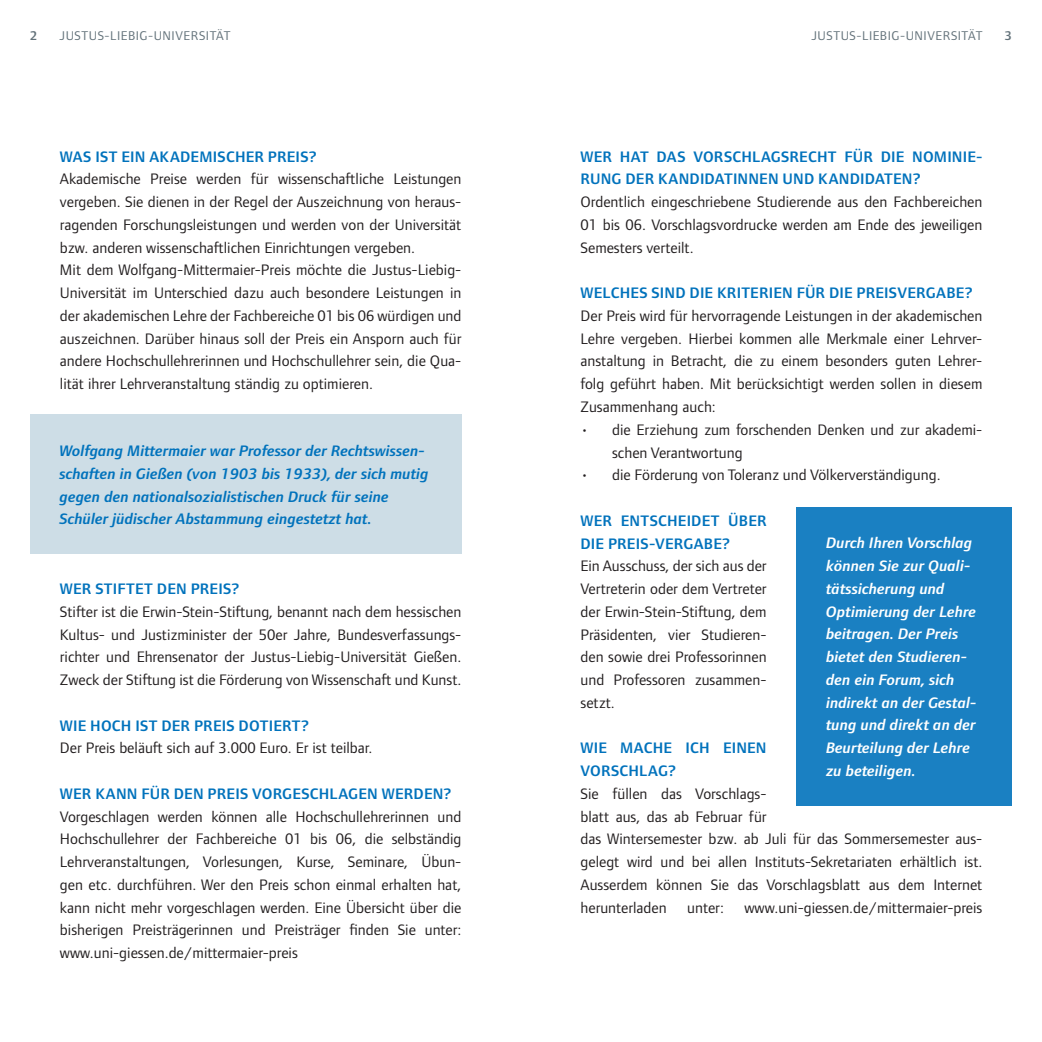
<style>
.page{position:relative;width:1042px;height:1042px;background:#fff}
.page>*{position:absolute;margin:0;border:0;box-sizing:border-box;transform-origin:0 0}
.Copytext_DIN_Lang{font:15.75px/22.8px "Foundry Form Sans";color:#231f20;text-align:justify}
.Copytext_Headline_DI{font:600 15.75px/22.8px "Foundry Form Sans";letter-spacing:.015em;color:#0072bc}
.Infobox_DIN_Lang{font:italic 600 15.75px/22.8px "Foundry Form Sans";color:#fff}
.Infobox_DIN_Lang-2{font:italic 600 15.75px/22.8px "Foundry Form Sans";color:#0072bc}
.Copytext_DIN_Lang-2{font:600 15.75px/22.8px "Foundry Form Sans";letter-spacing:.01em;color:#0072bc}
.Copytext_Headline_DI-2{font:15.75px "Foundry Form Sans";color:#231f20}
.Subheadline_DIN_Lang{font:13.12px "Foundry Form Sans";letter-spacing:.04em;color:#627179}
.Subheadline_DIN_Lang-2{font:600 13.12px "Foundry Form Sans";color:#627179}
</style>
<div class="page">
<div style="left:796px;top:507px;width:216px;height:298px;background:#1a80c2"></div>
<div style="left:30px;top:414px;width:431px;height:140px;background:#cddde6"></div>
<p class="Subheadline_DIN_Lang-2" style="left:30px;top:28px;width:9px">2</p>
<p class="Subheadline_DIN_Lang" style="left:60px;top:27px;width:172px">JUSTUS-LIEBIG-UNIVERSITÄT</p>
<p class="Subheadline_DIN_Lang" style="left:811px;top:27px;width:172px">JUSTUS-LIEBIG-UNIVERSITÄT</p>
<p class="Subheadline_DIN_Lang-2" style="left:1004px;top:28px;width:9px">3</p>
<p class="Copytext_Headline_DI" style="left:60px;top:145px;width:258px">WAS IST EIN AKADEMISCHER PREIS?</p>
<p class="Copytext_DIN_Lang" style="left:60px;top:168px;width:403px">Akademische Preise werden für wissenschaftliche Leistungen vergeben. Sie dienen in der Regel der Auszeichnung von heraus&shy;ragenden Forschungsleistungen und werden von der Universität bzw. anderen wissenschaftlichen Einrichtungen vergeben.</p>
<p class="Copytext_DIN_Lang" style="left:60px;top:259px;width:403px">Mit dem Wolfgang-Mittermaier-Preis möchte die Justus-Liebig-Universität im Unterschied dazu auch besondere Leistungen in der akademischen Lehre der Fachbereiche 01 bis 06 würdigen und auszeichnen. Darüber hinaus soll der Preis ein Ansporn auch für andere Hochschullehrerinnen und Hochschullehrer sein, die Qua&shy;lität ihrer Lehrveranstaltung ständig zu optimieren.</p>
<p class="Infobox_DIN_Lang-2" style="left:60px;top:440px;width:367px">Wolfgang Mittermaier war Professor der Rechtswissen-</p>
<p class="Infobox_DIN_Lang-2" style="left:60px;top:462px;width:371px">schaften in Gießen (von 1903 bis 1933), der sich mutig gegen den nationalsozialistischen Druck für seine<br>Schüler jüdischer Abstammung eingestetzt hat.</p>
<p class="Copytext_Headline_DI" style="left:60px;top:578px;width:181px">WER STIFTET DEN PREIS?</p>
<p class="Copytext_DIN_Lang" style="left:60px;top:600px;width:403px">Stifter ist die Erwin-Stein-Stiftung, benannt nach dem hessischen Kultus- und Justizminister der 50er Jahre, Bundesverfassungs&shy;richter und Ehrensenator der Justus-Liebig-Universität Gießen.<br>Zweck der Stiftung ist die Förderung von Wissenschaft und Kunst.</p>
<p class="Copytext_Headline_DI" style="left:60px;top:714px;width:251px">WIE HOCH IST DER PREIS DOTIERT?</p>
<p class="Copytext_Headline_DI-2" style="left:60px;top:739px;width:314px">Der Preis beläuft sich auf 3.000 Euro. Er ist teilbar.</p>
<p class="Copytext_Headline_DI" style="left:60px;top:782px;width:393px">WER KANN FÜR DEN PREIS VORGESCHLAGEN WERDEN?</p>
<p class="Copytext_DIN_Lang" style="left:60px;top:805px;width:403px">Vorgeschlagen werden können alle Hochschullehrerinnen und Hochschullehrer der Fachbereiche 01 bis 06, die selbständig Lehrveranstaltungen, Vorlesungen, Kurse, Seminare, Übun&shy;gen etc. durchführen. Wer den Preis schon einmal erhalten hat, kann nicht mehr vorgeschlagen werden. Eine Übersicht über die bisherigen Preisträgerinnen und Preisträger finden Sie unter: www.uni-giessen.de/mittermaier-preis</p>
<p class="Copytext_DIN_Lang-2" style="left:580px;top:145px;width:403px">WER HAT DAS VORSCHLAGSRECHT FÜR DIE NOMINIE-<br>RUNG DER KANDIDATINNEN UND KANDIDATEN?</p>
<p class="Copytext_DIN_Lang" style="left:580px;top:191px;width:403px">Ordentlich eingeschriebene Studierende aus den Fachbereichen 01 bis 06. Vorschlagsvordrucke werden am Ende des jeweiligen Semesters verteilt.</p>
<p class="Copytext_Headline_DI" style="left:580px;top:282px;width:394px">WELCHES SIND DIE KRITERIEN FÜR DIE PREISVERGABE?</p>
<p class="Copytext_DIN_Lang" style="left:580px;top:304px;width:403px">Der Preis wird für hervorragende Leistungen in der akademischen Lehre vergeben. Hierbei kommen alle Merkmale einer Lehrver&shy;anstaltung in Betracht, die zu einem besonders guten Lehrer&shy;folg geführt haben. Mit berücksichtigt werden sollen in diesem Zusammenhang auch:</p>
<p class="Copytext_DIN_Lang" style="left:612px;top:418px;width:372px;text-indent:-32px">• die Erziehung zum forschenden Denken und zur akademi&shy;schen Verantwortung</p>
<p class="Copytext_DIN_Lang" style="left:580px;top:464px;width:361px">• die Förderung von Toleranz und Völkerverständigung.</p>
<p class="Copytext_Headline_DI" style="left:580px;top:509px;width:188px">WER ENTSCHEIDET ÜBER<br>DIE PREIS-VERGABE?</p>
<p class="Copytext_DIN_Lang" style="left:580px;top:555px;width:188px">Ein Ausschuss, der sich aus der Vertreterin oder dem Vertreter der Erwin-Stein-Stiftung, dem Präsidenten, vier Studieren&shy;den sowie drei Professorinnen und Professoren zusammen&shy;setzt.</p>
<p class="Copytext_Headline_DI" style="left:580px;top:737px;width:188px">WIE MACHE ICH EINEN<br>VORSCHLAG?</p>
<p class="Copytext_DIN_Lang" style="left:580px;top:782px;width:188px">Sie füllen das Vorschlags&shy;blatt aus, das ab Februar für</p>
<p class="Copytext_DIN_Lang" style="left:580px;top:828px;width:403px">das Wintersemester bzw. ab Juli für das Sommersemester aus&shy;gelegt wird und bei allen Instituts-Sekretariaten erhältlich ist.<br>Ausserdem können Sie das Vorschlagsblatt aus dem Internet herunterladen</p>
<p class="Infobox_DIN_Lang" style="left:826px;top:532px;width:152px">Durch Ihren Vorschlag können Sie zur Quali&shy;tätssicherung und<br>Optimierung der Lehre beitragen. Der Preis bietet den Studieren&shy;den ein Forum, sich indirekt an der Gestal&shy;tung und direkt an der<br>Beurteilung der Lehre zu beteiligen.</p>
<p class="Copytext_DIN_Lang" style="left:687px;top:896px;width:38px">unter:</p>
<p class="Copytext_DIN_Lang" style="left:744px;top:896px;width:239px">www.uni-giessen.de/mittermaier-preis</p>
</div>
